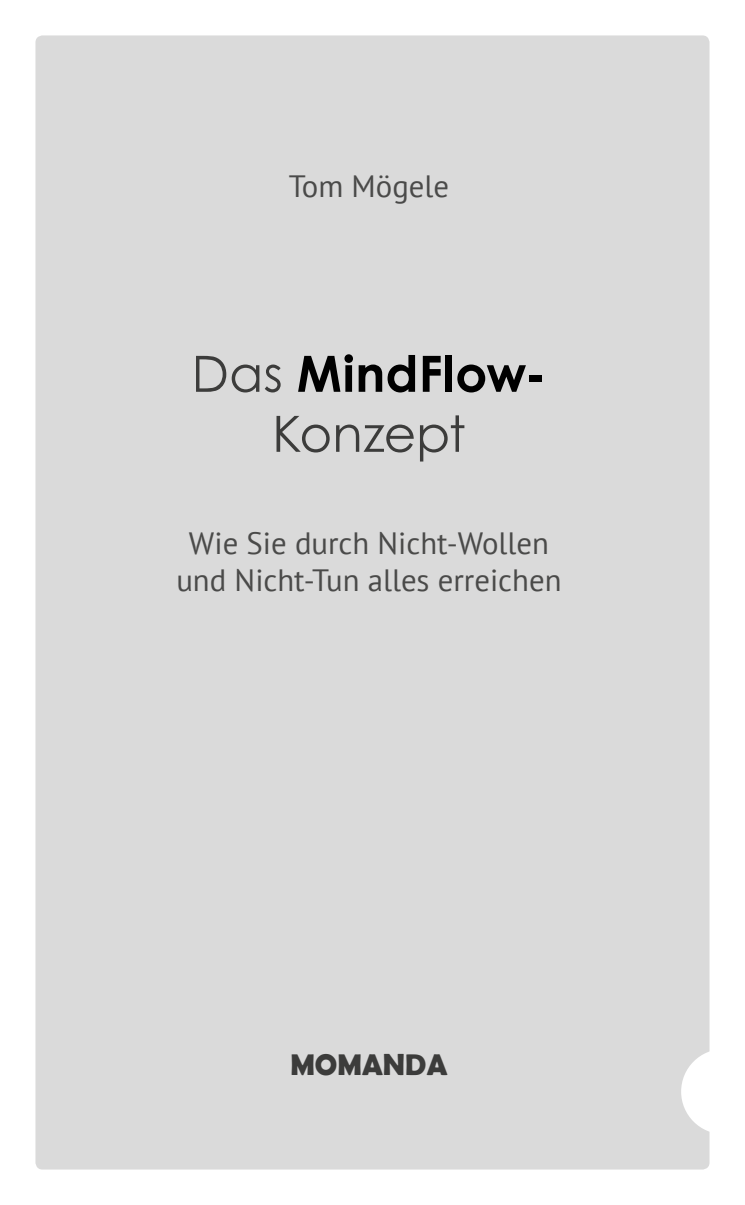
<style>
.page{position:relative;width:745px;height:1205px;background:#fff}
.page>*{position:absolute;margin:0;border:0;box-sizing:border-box;transform-origin:0 0}
.t1{font:50px/60px "Century Gothic";letter-spacing:-.01em;color:#3c3c3b;text-align:center}
.t2{font:30.75px/37px "PT Sans";color:#4a4a49;text-align:center}
.t3{font:700 30px "Berlin Sans FB Demi";color:#3c3c3b}
.s1{font-weight:700;color:#000}
</style>
<div class="page">
<div style="left:35px;top:35px;width:674px;height:1134px;background:#dadada;border-radius:7px"></div>
<svg style="left:681px;top:1049px;width:29px;height:85px"></svg>
<p class="t2" style="left:288px;top:167px;width:162px">Tom Mögele</p>
<h1 class="t1" style="left:191px;top:343px;width:356px">Das <span class="s1">MindFlow-<br></span>Konzept</h1>
<p class="t2" style="left:176px;top:524px;width:386px">Wie Sie durch Nicht-Wollen und Nicht-Tun alles erreichen</p>
<p class="t3" style="left:290px;top:1047px;width:159px">MOMANDA</p>
</div>
